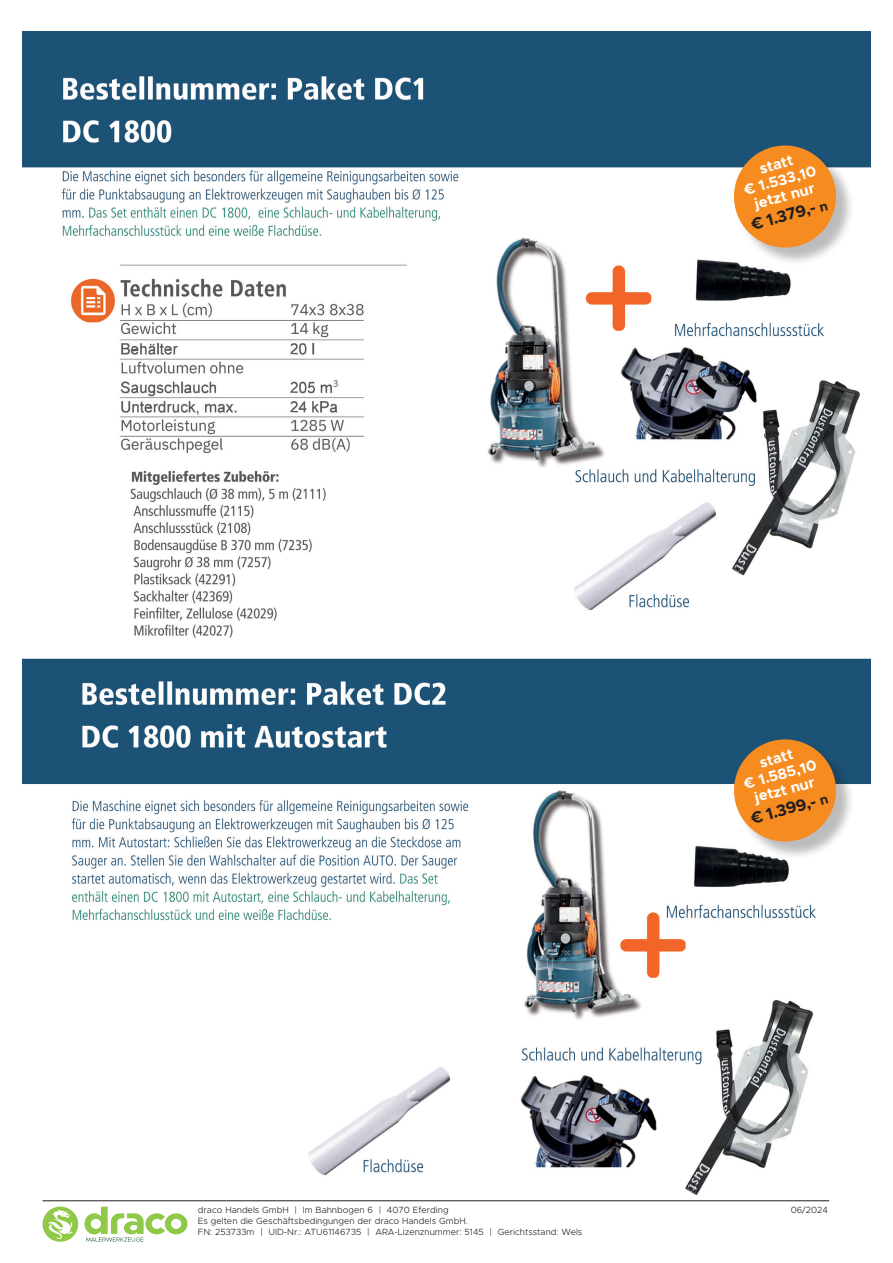
<style>
.page{position:relative;width:893px;height:1263px;background:#fff}
.page>*{position:absolute;margin:0;border:0;box-sizing:border-box;transform-origin:0 0}
.t1{font:700 16.5px "Metropolis";color:#231f20}
.t2{font:700 15px "Metropolis";color:#fff}
.t3{font:300 9px "Metropolis";color:#231f20}
.s1{font-size:13.5px}
</style>
<div class="page">
<img style="left:23px;top:32px;width:847px;height:1198px">
<div style="left:736px;top:148px;width:119px;height:118px;background:#231f20;opacity:.3"></div>
<svg style="left:728px;top:140px;width:114px;height:113px"></svg>
<div style="left:736px;top:742px;width:119px;height:118px;background:#231f20;opacity:.3"></div>
<svg style="left:728px;top:734px;width:114px;height:113px"></svg>
<hr style="left:43px;top:1200px;width:786px;height:1px;background:#231f20">
<svg style="left:85px;top:1207px;width:102px;height:35px"></svg>
<div style="left:43px;top:1206px;width:35px;height:36px;background:#90c848;border-radius:50%"></div>
<svg style="left:48px;top:1209px;width:25px;height:30px"></svg>
<p class="t2" style="left:757px;top:160px;width:36px;rotate:-15deg">statt</p>
<p class="t2" style="left:742px;top:180px;width:75px;rotate:-15deg">€ 1.533,10</p>
<p class="t2" style="left:752px;top:194px;width:63px;rotate:-15deg">jetzt nur</p>
<p class="t1" style="left:749px;top:214px;width:79px;rotate:-15deg">€ 1.379,- <span class="s1">n</span></p>
<p class="t2" style="left:757px;top:753px;width:36px;rotate:-15deg">statt</p>
<p class="t2" style="left:742px;top:774px;width:76px;rotate:-15deg">€ 1.585,10</p>
<p class="t2" style="left:752px;top:788px;width:63px;rotate:-15deg">jetzt nur</p>
<p class="t1" style="left:749px;top:808px;width:80px;rotate:-15deg">€ 1.399,- <span class="s1">n</span></p>
<p class="t3" style="left:198px;top:1205px;width:252px">draco Handels GmbH | Im Bahnbogen 6 | 4070 Eferding</p>
<p class="t3" style="left:791px;top:1205px;width:39px">06/2024</p>
<p class="t3" style="left:198px;top:1215px;width:271px">Es gelten die Geschäftsbedingungen der draco Handels GmbH.</p>
<p class="t3" style="left:198px;top:1226px;width:386px">FN: 253733m | UID-Nr.: ATU61146735 | ARA-Lizenznummer: 5145 | Gerichtsstand: Wels</p>
</div>
